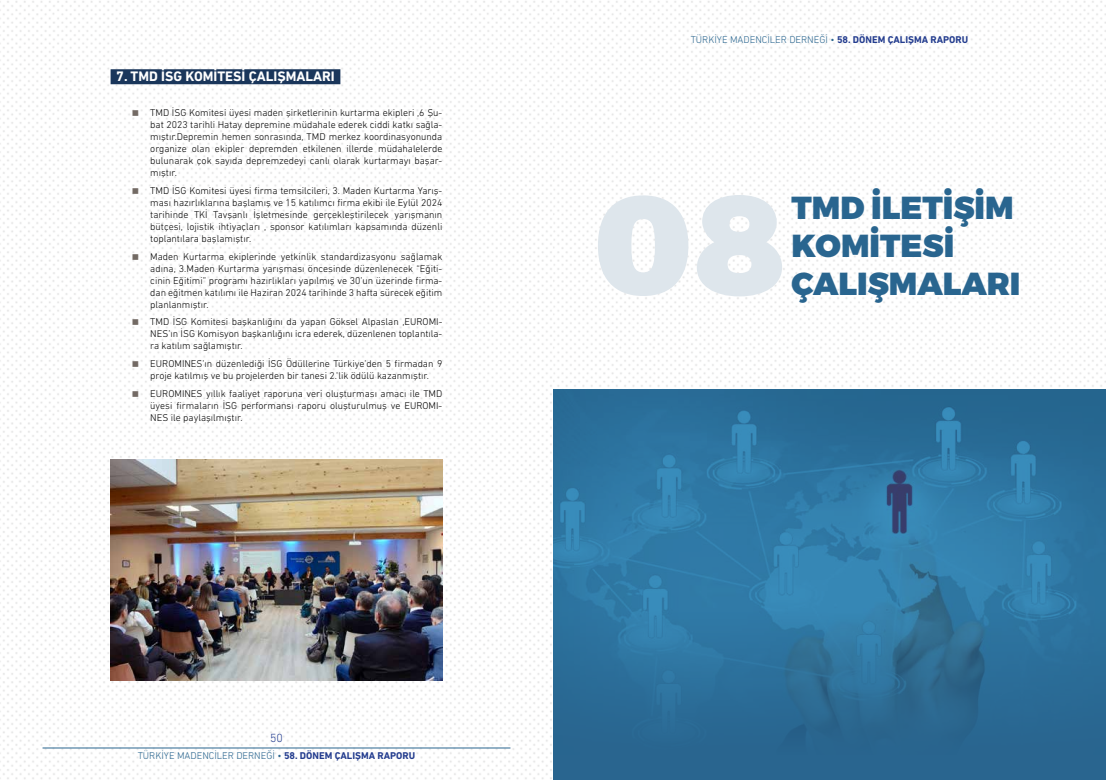
<style>
.page{position:relative;width:1106px;height:780px;background:#fff}
.page>*{position:absolute;margin:0;border:0;box-sizing:border-box;transform-origin:0 0}
.t1{font:900 140.6px "Montserrat";color:#dee6ec}
.t2{font:900 31.8px/38.2px "Montserrat";color:#29658f}
.t3{font:700 14px "DIN Next LT Pro";color:#fff}
.t4{font:300 12px "DIN Next LT Pro";color:#243d8f}
.t5{font:300 10px/12px "DIN Next LT Pro";color:#000;text-align:justify}
.t6{font:300 10px "DIN Next LT Pro";color:#29658f}
.s1{font-weight:700;color:#243d8f}
</style>
<div class="page">
<img style="left:0;top:1px;width:1106px;height:778px">
<img style="left:553px;top:389px;width:553px;height:391px">
<div style="left:111px;top:69px;width:229px;height:15px;background:#1a365b"></div>
<img style="left:111px;top:459px;width:331px;height:221px">
<hr style="left:43px;top:747px;width:467px;height:1px;background:#29658f">
<svg style="left:133px;top:110px;width:5px;height:6px"></svg>
<svg style="left:133px;top:188px;width:5px;height:6px"></svg>
<svg style="left:133px;top:254px;width:5px;height:5px"></svg>
<svg style="left:133px;top:319px;width:5px;height:6px"></svg>
<svg style="left:133px;top:361px;width:5px;height:6px"></svg>
<svg style="left:133px;top:391px;width:5px;height:5px"></svg>
<h3 class="t3" style="left:116px;top:68px;width:220px">7. TMD İSG KOMİTESİ ÇALIŞMALARI</h3>
<p class="t5" style="left:150px;top:107px;width:293px">TMD İSG Komitesi üyesi maden şirketlerinin kurtarma ekipleri ,6 Şu&shy;bat 2023 tarihli Hatay depremine müdahale ederek ciddi katkı sağla&shy;mıştır.Depremin hemen sonrasında, TMD merkez koordinasyonunda organize olan ekipler depremden etkilenen illerde müdahalelerde bulunarak çok sayıda depremzedeyi canlı olarak kurtarmayı başar&shy;mıştır.</p>
<p class="t5" style="left:150px;top:184px;width:293px">TMD İSG Komitesi üyesi firma temsilcileri, 3. Maden Kurtarma Yarış&shy;ması hazırlıklarına başlamış ve 15 katılımcı firma ekibi ile Eylül 2024 tarihinde TKİ Tavşanlı İşletmesinde gerçekleştirilecek yarışmanın bütçesi, lojistik ihtiyaçları , sponsor katılımları kapsamında düzenli toplantılara başlamıştır.</p>
<p class="t5" style="left:150px;top:250px;width:293px">Maden Kurtarma ekiplerinde yetkinlik standardizasyonu sağlamak adına, 3.Maden Kurtarma yarışması öncesinde düzenlenecek “Eğiti&shy;cinin Eğitimi” programı hazırlıkları yapılmış ve 30’un üzerinde firma&shy;dan eğitmen katılımı ile Haziran 2024 tarihinde 3 hafta sürecek eğitim planlanmıştır.</p>
<p class="t5" style="left:150px;top:316px;width:293px">TMD İSG Komitesi başkanlığını da yapan Göksel Alpaslan ,EUROMI-NES’ın İSG Komisyon başkanlığını icra ederek, düzenlenen toplantıla&shy;ra katılım sağlamıştır.</p>
<p class="t5" style="left:150px;top:357px;width:293px">EUROMINES’ın düzenlediği İSG Ödüllerine Türkiye’den 5 firmadan 9 proje katılmış ve bu projelerden bir tanesi 2.’lik ödülü kazanmıştır.</p>
<p class="t5" style="left:150px;top:387px;width:293px">EUROMINES yıllık faaliyet raporuna veri oluşturması amacı ile TMD üyesi firmaların İSG performansı raporu oluşturulmuş ve EUROMI-NES ile paylaşılmıştır.</p>
<p class="t4" style="left:270px;top:731px;width:14px">50</p>
<p class="t6" style="left:138px;top:749px;width:279px">TÜRKİYE MADENCİLER DERNEĞİ • <span class="s1">58. DÖNEM ÇALIŞMA RAPORU</span></p>
<p class="t6" style="left:690px;top:33px;width:279px">TÜRKİYE MADENCİLER DERNEĞİ • <span class="s1">58. DÖNEM ÇALIŞMA RAPORU</span></p>
<h1 class="t1" style="left:593px;top:157px;width:194px">08</h1>
<h2 class="t2" style="left:791px;top:189px;width:230px">TMD İLETİŞİM<br>KOMİTESİ<br>ÇALIŞMALARI</h2>
</div>
